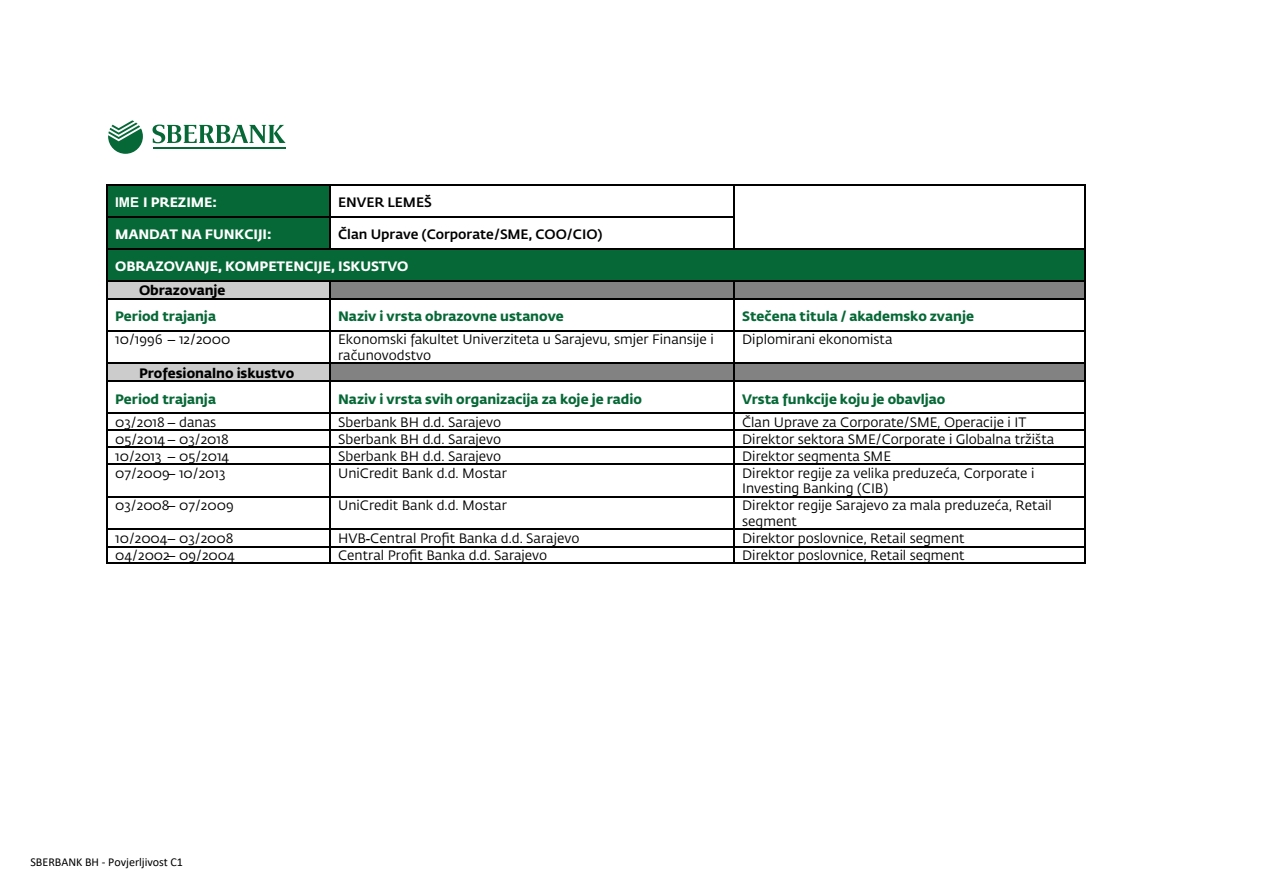
<style>
.page{position:relative;width:1263px;height:893px;background:#fff}
.page>*{position:absolute;margin:0;border:0;box-sizing:border-box;transform-origin:0 0}
.t1{font:13.5px/15.5px "Fedra Sans Pro";color:#000}
.t2{font:700 13.5px "Fedra Sans Pro";color:#066836}
.t3{font:700 13.5px "Fedra Sans Pro";color:#fff}
.t4{font:500 13.5px "Fedra Sans Pro";color:#000}
.t5{font:700 13.5px "Fedra Sans Pro";color:#000}
.t6{font:12px "Calibri";letter-spacing:-.005em;color:#000}
.s1{font-family:"Arial"}
</style>
<div class="page">
<div style="left:108px;top:185px;width:221px;height:31px;background:#066836"></div>
<hr style="left:108px;top:184px;width:221px;height:1px;background:#000">
<hr style="left:331px;top:184px;width:402px;height:1px;background:#000">
<hr style="left:735px;top:184px;width:349px;height:1px;background:#000">
<hr style="left:106px;top:185px;width:2px;height:31px;background:#000">
<hr style="left:329px;top:185px;width:2px;height:31px;background:#000">
<hr style="left:733px;top:185px;width:2px;height:31px;background:#000">
<hr style="left:1084px;top:185px;width:2px;height:31px;background:#000">
<div style="left:108px;top:218px;width:221px;height:30px;background:#066836"></div>
<hr style="left:108px;top:216px;width:221px;height:1px;background:#000">
<hr style="left:331px;top:216px;width:402px;height:1px;background:#000">
<hr style="left:106px;top:217px;width:2px;height:31px;background:#000">
<hr style="left:329px;top:217px;width:2px;height:31px;background:#000">
<hr style="left:733px;top:217px;width:2px;height:31px;background:#000">
<hr style="left:1084px;top:217px;width:2px;height:31px;background:#000">
<div style="left:115px;top:249px;width:962px;height:31px;background:#066836"></div>
<hr style="left:108px;top:248px;width:221px;height:1px;background:#000">
<hr style="left:331px;top:248px;width:402px;height:1px;background:#000">
<hr style="left:735px;top:248px;width:349px;height:1px;background:#000">
<hr style="left:106px;top:249px;width:2px;height:31px;background:#000">
<hr style="left:1084px;top:249px;width:2px;height:31px;background:#000">
<div style="left:108px;top:282px;width:221px;height:16px;background:#ccc"></div>
<div style="left:330px;top:282px;width:403px;height:16px;background:#828282"></div>
<div style="left:734px;top:282px;width:350px;height:16px;background:#828282"></div>
<hr style="left:108px;top:280px;width:221px;height:1px;background:#000">
<hr style="left:331px;top:280px;width:402px;height:1px;background:#000">
<hr style="left:735px;top:280px;width:349px;height:1px;background:#000">
<svg style="left:106px;top:280px;width:2px;height:19px"></svg>
<hr style="left:108px;top:298px;width:221px;height:1px;background:#000">
<svg style="left:329px;top:280px;width:2px;height:19px"></svg>
<hr style="left:331px;top:298px;width:402px;height:1px;background:#000">
<svg style="left:733px;top:280px;width:2px;height:19px"></svg>
<hr style="left:735px;top:298px;width:349px;height:1px;background:#000">
<svg style="left:1084px;top:280px;width:2px;height:19px"></svg>
<hr style="left:106px;top:299px;width:2px;height:31px;background:#000">
<hr style="left:329px;top:299px;width:2px;height:31px;background:#000">
<hr style="left:733px;top:299px;width:2px;height:31px;background:#000">
<hr style="left:1084px;top:299px;width:2px;height:31px;background:#000">
<hr style="left:108px;top:330px;width:221px;height:1px;background:#000">
<hr style="left:331px;top:330px;width:402px;height:1px;background:#000">
<hr style="left:735px;top:330px;width:349px;height:1px;background:#000">
<hr style="left:106px;top:331px;width:2px;height:31px;background:#000">
<hr style="left:329px;top:331px;width:2px;height:31px;background:#000">
<hr style="left:733px;top:331px;width:2px;height:31px;background:#000">
<hr style="left:1084px;top:331px;width:2px;height:31px;background:#000">
<div style="left:108px;top:364px;width:221px;height:16px;background:#ccc"></div>
<div style="left:330px;top:364px;width:403px;height:16px;background:#828282"></div>
<div style="left:734px;top:364px;width:350px;height:16px;background:#828282"></div>
<hr style="left:108px;top:362px;width:221px;height:2px;background:#000">
<hr style="left:331px;top:362px;width:402px;height:2px;background:#000">
<hr style="left:735px;top:362px;width:349px;height:2px;background:#000">
<svg style="left:106px;top:362px;width:2px;height:20px"></svg>
<hr style="left:108px;top:380px;width:221px;height:2px;background:#000">
<svg style="left:329px;top:362px;width:2px;height:20px"></svg>
<hr style="left:331px;top:380px;width:402px;height:2px;background:#000">
<svg style="left:733px;top:362px;width:2px;height:20px"></svg>
<hr style="left:735px;top:380px;width:349px;height:2px;background:#000">
<svg style="left:1084px;top:362px;width:2px;height:20px"></svg>
<hr style="left:106px;top:382px;width:2px;height:31px;background:#000">
<hr style="left:329px;top:382px;width:2px;height:31px;background:#000">
<hr style="left:733px;top:382px;width:2px;height:31px;background:#000">
<hr style="left:1084px;top:382px;width:2px;height:31px;background:#000">
<hr style="left:108px;top:413px;width:221px;height:1px;background:#000">
<hr style="left:331px;top:413px;width:402px;height:1px;background:#000">
<hr style="left:735px;top:413px;width:349px;height:1px;background:#000">
<hr style="left:108px;top:429px;width:221px;height:2px;background:#000">
<hr style="left:331px;top:429px;width:402px;height:2px;background:#000">
<hr style="left:735px;top:429px;width:349px;height:2px;background:#000">
<hr style="left:108px;top:447px;width:221px;height:1px;background:#000">
<hr style="left:331px;top:447px;width:402px;height:1px;background:#000">
<hr style="left:735px;top:447px;width:349px;height:1px;background:#000">
<svg style="left:106px;top:413px;width:2px;height:52px"></svg>
<hr style="left:108px;top:464px;width:221px;height:1px;background:#000">
<svg style="left:329px;top:413px;width:2px;height:52px"></svg>
<hr style="left:331px;top:464px;width:402px;height:1px;background:#000">
<svg style="left:733px;top:413px;width:2px;height:52px"></svg>
<hr style="left:735px;top:464px;width:349px;height:1px;background:#000">
<svg style="left:1084px;top:413px;width:2px;height:52px"></svg>
<hr style="left:106px;top:465px;width:2px;height:31px;background:#000">
<hr style="left:329px;top:465px;width:2px;height:31px;background:#000">
<hr style="left:733px;top:465px;width:2px;height:31px;background:#000">
<hr style="left:1084px;top:465px;width:2px;height:31px;background:#000">
<hr style="left:108px;top:496px;width:221px;height:2px;background:#000">
<hr style="left:331px;top:496px;width:402px;height:2px;background:#000">
<hr style="left:735px;top:496px;width:349px;height:2px;background:#000">
<hr style="left:106px;top:498px;width:2px;height:31px;background:#000">
<hr style="left:329px;top:498px;width:2px;height:31px;background:#000">
<hr style="left:733px;top:498px;width:2px;height:31px;background:#000">
<hr style="left:1084px;top:498px;width:2px;height:31px;background:#000">
<hr style="left:108px;top:529px;width:221px;height:1px;background:#000">
<hr style="left:331px;top:529px;width:402px;height:1px;background:#000">
<hr style="left:735px;top:529px;width:349px;height:1px;background:#000">
<hr style="left:108px;top:546px;width:221px;height:1px;background:#000">
<hr style="left:331px;top:546px;width:402px;height:1px;background:#000">
<hr style="left:735px;top:546px;width:349px;height:1px;background:#000">
<svg style="left:106px;top:529px;width:2px;height:35px"></svg>
<hr style="left:108px;top:563px;width:221px;height:1px;background:#000">
<svg style="left:329px;top:529px;width:2px;height:35px"></svg>
<hr style="left:331px;top:563px;width:402px;height:1px;background:#000">
<svg style="left:733px;top:529px;width:2px;height:35px"></svg>
<hr style="left:735px;top:563px;width:349px;height:1px;background:#000">
<svg style="left:1084px;top:529px;width:2px;height:35px"></svg>
<svg style="left:108px;top:120px;width:35px;height:34px"></svg>
<svg style="left:153px;top:125px;width:133px;height:18px"></svg>
<hr style="left:153px;top:147px;width:133px;height:2px;background:#066836">
<p class="t3" style="left:115px;top:191px;width:103px"><span class="s1">IME</span> I PREZIME:</p>
<p class="t4" style="left:338px;top:192px;width:95px">ENVER LEMEŠ</p>
<p class="t3" style="left:115px;top:224px;width:158px">MANDAT NA FUNKCIJI:</p>
<p class="t4" style="left:338px;top:224px;width:266px">Član Uprave (Corporate/SME, COO/CIO)</p>
<p class="t3" style="left:115px;top:255px;width:295px">OBRAZOVANJE, KOMPETENCIJE, ISKUSTVO</p>
<p class="t5" style="left:139px;top:279px;width:88px">Obrazovanje</p>
<p class="t2" style="left:115px;top:305px;width:102px">Period trajanja</p>
<p class="t2" style="left:338px;top:305px;width:227px">Naziv i vrsta obrazovne ustanove</p>
<p class="t2" style="left:742px;top:305px;width:233px">Stečena titula / akademsko zvanje</p>
<p class="t1" style="left:115px;top:331px;width:117px">10/1996 <span class="s1">–</span> 12/2000</p>
<p class="t1" style="left:338px;top:331px;width:377px">Ekonomski fakultet Univerziteta u Sarajevu, smjer Finansije i računovodstvo</p>
<p class="t1" style="left:742px;top:331px;width:152px">Diplomirani ekonomista</p>
<p class="t5" style="left:139px;top:362px;width:157px">Profesionalno iskustvo</p>
<p class="t2" style="left:115px;top:388px;width:102px">Period trajanja</p>
<p class="t2" style="left:338px;top:388px;width:305px">Naziv i vrsta svih organizacija za koje je radio</p>
<p class="t2" style="left:742px;top:388px;width:205px">Vrsta funkcije koju je obavljao</p>
<p class="t1" style="left:115px;top:414px;width:102px">03/2018 <span class="s1">–</span> danas</p>
<p class="t1" style="left:338px;top:414px;width:165px">Sberbank BH d.d. Sarajevo</p>
<p class="t1" style="left:742px;top:414px;width:286px">Član Uprave za Corporate/SME, Operacije i IT</p>
<p class="t1" style="left:115px;top:431px;width:115px">05/2014 <span class="s1">–</span> 03/2018</p>
<p class="t1" style="left:338px;top:431px;width:165px">Sberbank BH d.d. Sarajevo</p>
<p class="t1" style="left:742px;top:431px;width:313px">Direktor sektora SME/Corporate i Globalna tržišta</p>
<p class="t1" style="left:115px;top:448px;width:116px">10/2013 <span class="s1">–</span> 05/2014</p>
<p class="t1" style="left:338px;top:448px;width:165px">Sberbank BH d.d. Sarajevo</p>
<p class="t1" style="left:742px;top:448px;width:151px">Direktor segmenta SME</p>
<p class="t1" style="left:115px;top:465px;width:112px">07/2009<span class="s1">–</span> 10/2013</p>
<p class="t1" style="left:338px;top:465px;width:170px">UniCredit Bank d.d. Mostar</p>
<p class="t1" style="left:742px;top:465px;width:294px">Direktor regije za velika preduzeća, Corporate i<br>Investing Banking (CIB)</p>
<p class="t1" style="left:115px;top:497px;width:120px">03/2008<span class="s1">–</span> 07/2009</p>
<p class="t1" style="left:338px;top:497px;width:170px">UniCredit Bank d.d. Mostar</p>
<p class="t1" style="left:742px;top:497px;width:311px">Direktor regije Sarajevo za mala preduzeća, Retail segment</p>
<p class="t1" style="left:115px;top:530px;width:120px">10/2004<span class="s1">–</span> 03/2008</p>
<p class="t1" style="left:338px;top:530px;width:243px">HVB<span class="s1">-</span>Central Profit Banka d.d. Sarajevo</p>
<p class="t1" style="left:742px;top:530px;width:224px">Direktor poslovnice, Retail segment</p>
<p class="t1" style="left:115px;top:547px;width:121px">04/2002<span class="s1">–</span> 09/2004</p>
<p class="t1" style="left:338px;top:547px;width:211px">Central Profit Banka d.d. Sarajevo</p>
<p class="t1" style="left:742px;top:547px;width:224px">Direktor poslovnice, Retail segment</p>
<p class="t6" style="left:30px;top:853px;width:154px">SBERBANK BH - Povjerljivost C1</p>
</div>
